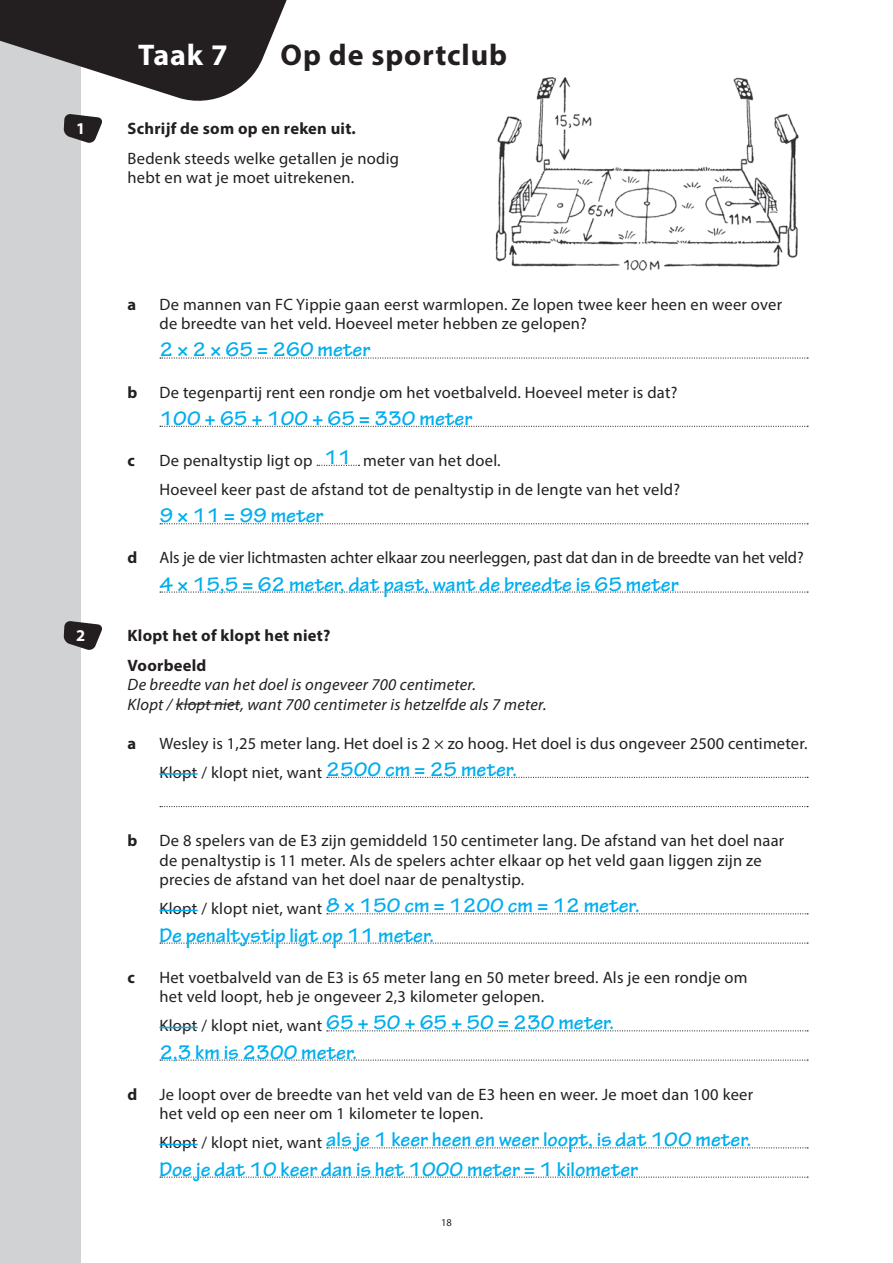
<style>
.page{position:relative;width:893px;height:1263px;background:#fff}
.page>*{position:absolute;margin:0;border:0;box-sizing:border-box;transform-origin:0 0}
.t1{font:700 30px "Myriad Pro";letter-spacing:.03em;color:#231f20}
.t2{font:700 30px "Myriad Pro";color:#fff}
.t3{font:700 21px/29.2px "Tekton Pro";color:#00aeef}
.t4{font:16.5px/19.5px "Myriad Pro";letter-spacing:.015em;color:#231f20}
.t5{font:italic 16.5px/19.5px "Myriad Pro";letter-spacing:.015em;color:#231f20}
.t6{font:16.5px "Myriad Pro";letter-spacing:-.005em;color:#231f20}
.t7{font:700 16.5px/29.2px "Myriad Pro";letter-spacing:.015em;color:#231f20}
.t8{font:700 16.5px "Myriad Pro";color:#fff}
.t9{font:10.5px "Myriad Pro";color:#231f20}
</style>
<div class="page">
<div style="left:0;top:0;width:81px;height:1263px;background:#d1d2d4"></div>
<svg style="left:0;top:0;width:287px;height:101px"></svg>
<svg style="left:160px;top:357px;width:648px;height:2px"></svg>
<svg style="left:160px;top:426px;width:648px;height:1px"></svg>
<svg style="left:160px;top:523px;width:648px;height:1px"></svg>
<svg style="left:160px;top:591px;width:648px;height:2px"></svg>
<svg style="left:327px;top:777px;width:481px;height:1px"></svg>
<svg style="left:160px;top:806px;width:648px;height:1px"></svg>
<svg style="left:327px;top:913px;width:481px;height:1px"></svg>
<svg style="left:160px;top:942px;width:648px;height:2px"></svg>
<svg style="left:327px;top:1030px;width:481px;height:1px"></svg>
<svg style="left:160px;top:1059px;width:648px;height:2px"></svg>
<svg style="left:327px;top:1147px;width:481px;height:1px"></svg>
<svg style="left:160px;top:1176px;width:648px;height:2px"></svg>
<img style="left:495px;top:77px;width:304px;height:194px">
<svg style="left:317px;top:465px;width:42px;height:1px"></svg>
<hr style="left:176px;top:704px;width:64px;height:1px;background:#231f20">
<svg style="left:64px;top:114px;width:38px;height:29px"></svg>
<svg style="left:64px;top:621px;width:38px;height:29px"></svg>
<hr style="left:159px;top:773px;width:39px;height:2px;background:#00aeef">
<hr style="left:159px;top:910px;width:39px;height:1px;background:#00aeef">
<hr style="left:159px;top:1027px;width:39px;height:1px;background:#00aeef">
<hr style="left:159px;top:1144px;width:39px;height:1px;background:#00aeef">
<p class="t8" style="left:76px;top:118px;width:11px">1</p>
<h1 class="t2" style="left:138px;top:35px;width:91px">Taak 7</h1>
<h1 class="t1" style="left:281px;top:35px;width:228px">Op de sportclub</h1>
<p class="t7" style="left:128px;top:114px;width:230px">Schrijf de som op en reken uit.</p>
<p class="t4" style="left:128px;top:148px;width:273px">Bedenk steeds welke getallen je nodig hebt en wat je moet uitrekenen.</p>
<p class="t8" style="left:76px;top:625px;width:11px">2</p>
<p class="t7" style="left:128px;top:289px;width:10px">a</p>
<p class="t4" style="left:159px;top:294px;width:624px">De mannen van FC Yippie gaan eerst warmlopen. Ze lopen twee keer heen en weer over de breedte van het veld. Hoeveel meter hebben ze gelopen?</p>
<p class="t3" style="left:159px;top:336px;width:212px">2 × 2 × 65 = 260 meter</p>
<p class="t7" style="left:128px;top:377px;width:11px">b</p>
<p class="t4" style="left:159px;top:382px;width:519px">De tegenpartij rent een rondje om het voetbalveld. Hoeveel meter is dat?</p>
<p class="t3" style="left:324px;top:399px;width:150px;line-height:39px;text-indent:-165px">100 + 65 + 100 + 65 = 330 meter<br>11</p>
<p class="t7" style="left:128px;top:445px;width:9px">c</p>
<p class="t4" style="left:159px;top:450px;width:155px">De penaltystip ligt op</p>
<p class="t4" style="left:159px;top:445px;width:522px;line-height:29.2px;text-indent:204px">meter van het doel.<br>Hoeveel keer past de afstand tot de penaltystip in de lengte van het veld?</p>
<p class="t3" style="left:159px;top:501px;width:166px">9 × 11 = 99 meter</p>
<p class="t7" style="left:128px;top:543px;width:11px">d</p>
<p class="t6" style="left:159px;top:548px;width:646px">Als je de vier lichtmasten achter elkaar zou neerleggen, past dat dan in de breedte van het veld?</p>
<p class="t3" style="left:159px;top:570px;width:521px">4 × 15,5 = 62 meter, dat past, want de breedte is 65 meter</p>
<p class="t7" style="left:128px;top:621px;width:204px">Klopt het of klopt het niet?<br>Voorbeeld</p>
<p class="t5" style="left:128px;top:675px;width:421px">De breedte van het doel is ongeveer 700 centimeter.<br>Klopt / klopt niet, want 700 centimeter is hetzelfde als 7 meter.</p>
<p class="t7" style="left:128px;top:728px;width:10px">a</p>
<p class="t4" style="left:159px;top:728px;width:650px;line-height:29.2px">Wesley is 1,25 meter lang. Het doel is 2 × zo hoog. Het doel is dus ongeveer 2500 centimeter.<br>Klopt / klopt niet, want</p>
<p class="t3" style="left:326px;top:755px;width:192px">2500 cm = 25 meter.</p>
<p class="t7" style="left:128px;top:825px;width:11px">b</p>
<p class="t4" style="left:159px;top:831px;width:626px">De 8 spelers van de E3 zijn gemiddeld 150 centimeter lang. De afstand van het doel naar de penaltystip is 11 meter. Als de spelers achter elkaar op het veld gaan liggen zijn ze precies de afstand van het doel naar de penaltystip.</p>
<p class="t4" style="left:159px;top:899px;width:164px">Klopt / klopt niet, want</p>
<p class="t3" style="left:159px;top:891px;width:482px;text-indent:167px">8 × 150 cm = 1200 cm = 12 meter.<br>De penaltystip ligt op 11 meter.</p>
<p class="t7" style="left:128px;top:962px;width:9px">c</p>
<p class="t4" style="left:159px;top:967px;width:590px">Het voetbalveld van de E3 is 65 meter lang en 50 meter breed. Als je een rondje om het veld loopt, heb je ongeveer 2,3 kilometer gelopen.</p>
<p class="t4" style="left:159px;top:1016px;width:164px">Klopt / klopt niet, want</p>
<p class="t3" style="left:159px;top:1008px;width:456px;text-indent:167px">65 + 50 + 65 + 50 = 230 meter.<br>2,3 km is 2300 meter.</p>
<p class="t7" style="left:128px;top:1079px;width:11px">d</p>
<p class="t4" style="left:159px;top:1084px;width:595px">Je loopt over de breedte van het veld van de E3 heen en weer. Je moet dan 100 keer het veld op een neer om 1 kilometer te lopen.</p>
<p class="t4" style="left:159px;top:1133px;width:164px">Klopt / klopt niet, want</p>
<p class="t3" style="left:159px;top:1125px;width:593px;text-indent:167px">als je 1 keer heen en weer loopt, is dat 100 meter.<br>Doe je dat 10 keer dan is het 1000 meter = 1 kilometer</p>
<p class="t9" style="left:441px;top:1216px;width:12px">18</p>
</div>
